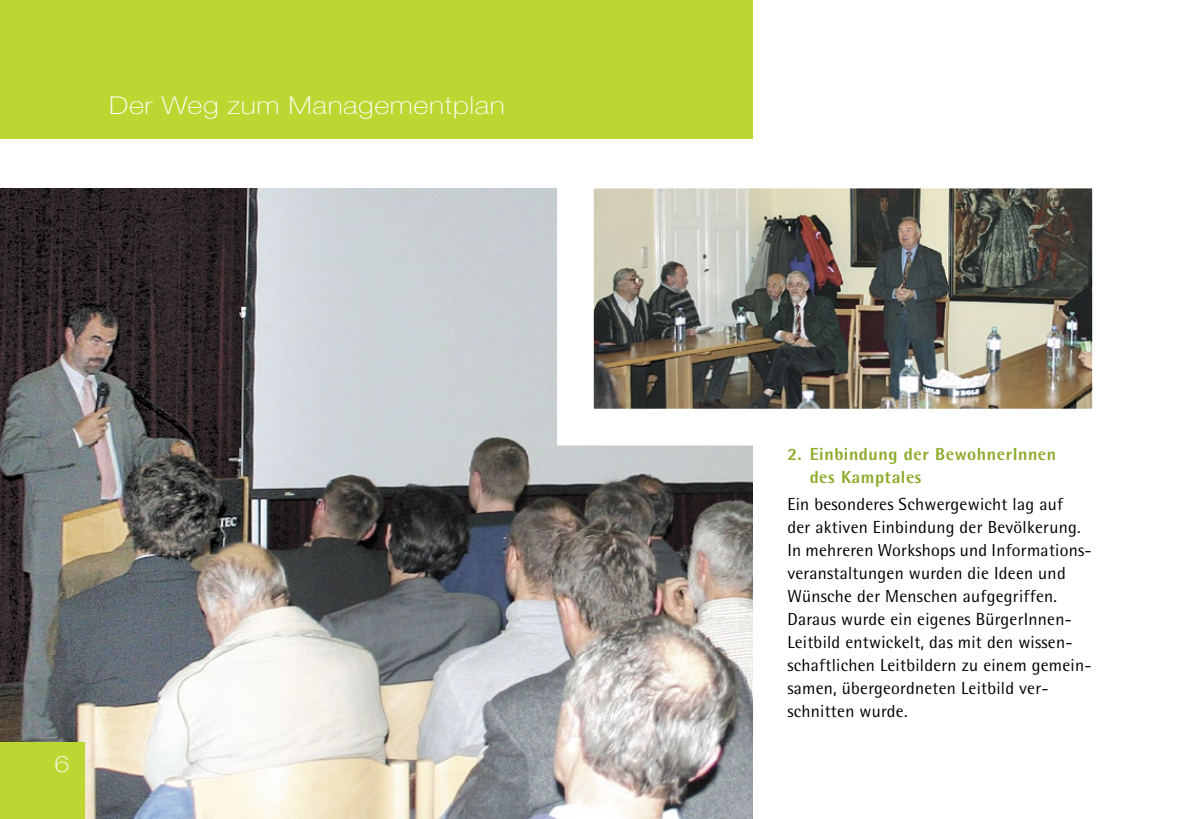
<style>
.page{position:relative;width:1191px;height:819px;background:#fff}
.page>*{position:absolute;margin:0;border:0;box-sizing:border-box;transform-origin:0 0}
.t1{font:100 24.5px "Helvetica Neue";letter-spacing:.02em;color:#fff;scale:1.18 1}
.t2{font:100 22.75px "Helvetica Neue";color:#fff;scale:1.18 1}
.t3{font:17.5px/23.1px "Rotis Semi Sans";letter-spacing:.015em;color:#000}
.t4{font:800 17.5px/23.1px "Rotis Semi Sans";letter-spacing:.03em;color:#8eac2d}
</style>
<div class="page">
<img style="left:0;top:189px;width:752px;height:630px">
<img style="left:595px;top:190px;width:496px;height:217px">
<div style="left:0;top:742px;width:84px;height:77px;background:#bdd732"></div>
<div style="left:0;top:0;width:752px;height:139px;background:#bdd732"></div>
<h1 class="t1" style="left:109px;top:91px;width:337px">Der Weg zum Managementplan</h1>
<h2 class="t2" style="left:55px;top:751px;width:14px">6</h2>
<p class="t4" style="left:809px;top:442px;width:248px;text-indent:-22px">2. Einbindung der BewohnerInnen des Kamptales</p>
<p class="t3" style="left:787px;top:492px;width:306px">Ein besonderes Schwergewicht lag auf<br>der aktiven Einbindung der Bevölkerung.<br>In mehreren Workshops und Informations&shy;veranstaltungen wurden die Ideen und Wünsche der Menschen aufgegriffen.<br>Daraus wurde ein eigenes BürgerInnen-Leitbild entwickelt, das mit den wissen&shy;schaftlichen Leitbildern zu einem gemein&shy;samen, übergeordneten Leitbild ver&shy;schnitten wurde.</p>
</div>
